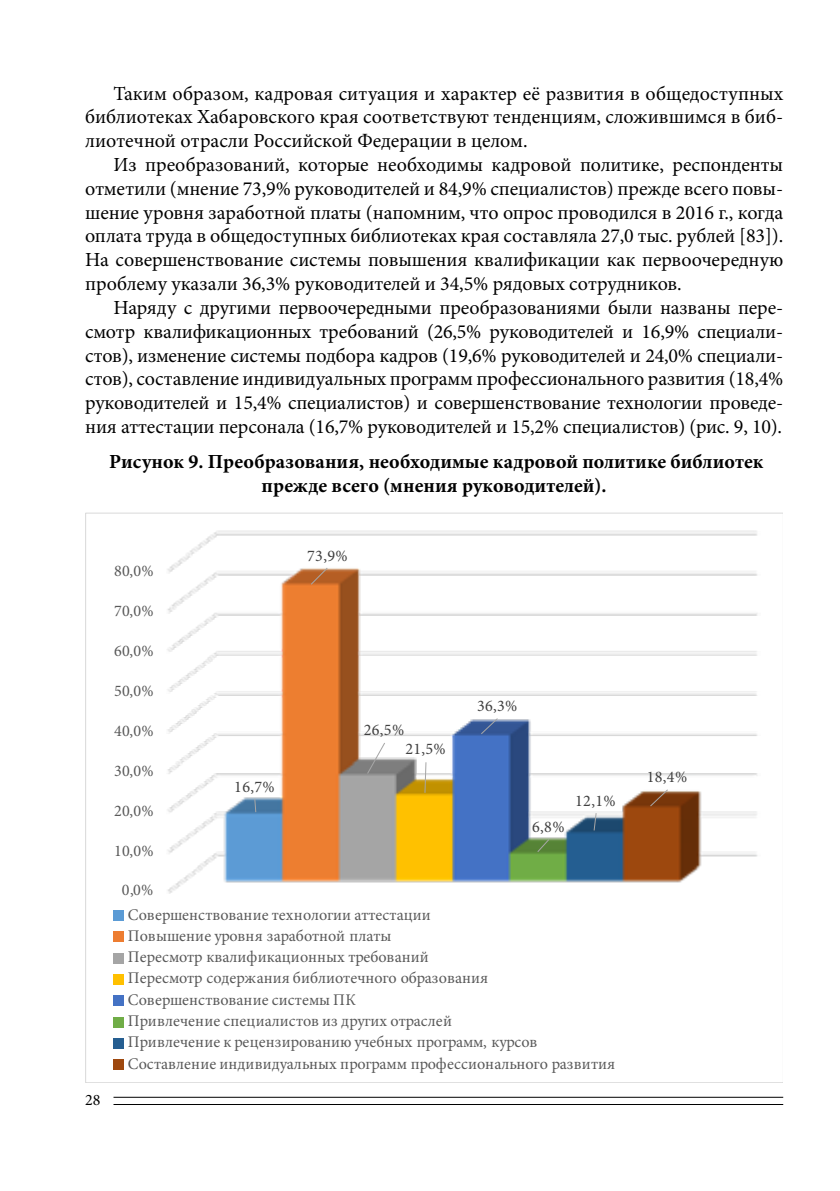
<style>
.page{position:relative;width:840px;height:1191px;background:#fff}
.page>*{position:absolute;margin:0;border:0;box-sizing:border-box;transform-origin:0 0}
.t1{font:20px/23.8px "Minion Pro";letter-spacing:-.005em;color:#000;text-align:justify}
.t2{font:700 20px/24px "Minion Pro";color:#000;text-align:center}
.t3{font:16.2px/21.2px "Minion Pro";letter-spacing:.005em;color:#595959}
.t4{font:16.2px "Minion Pro";letter-spacing:.02em;color:#404040}
.t5{font:16px "Minion Pro";color:#000}
</style>
<div class="page">
<hr style="left:113px;top:1104px;width:669px;height:1px;background:#000">
<hr style="left:113px;top:1096px;width:669px;height:1px;background:#000">
<img style="left:167px;top:530px;width:591px;height:363px">
<svg style="left:253px;top:798px;width:4px;height:15px"></svg>
<svg style="left:309px;top:566px;width:19px;height:20px"></svg>
<svg style="left:366px;top:741px;width:20px;height:34px"></svg>
<svg style="left:423px;top:761px;width:4px;height:33px"></svg>
<svg style="left:479px;top:717px;width:19px;height:18px"></svg>
<svg style="left:536px;top:838px;width:14px;height:15px"></svg>
<svg style="left:592px;top:812px;width:5px;height:19px"></svg>
<svg style="left:648px;top:788px;width:20px;height:19px"></svg>
<div style="left:113px;top:910px;width:10px;height:10px;background:#5b9bd5"></div>
<div style="left:113px;top:931px;width:10px;height:10px;background:#ed7d31"></div>
<div style="left:113px;top:953px;width:10px;height:10px;background:#a5a5a5"></div>
<div style="left:113px;top:974px;width:10px;height:10px;background:#ffc000"></div>
<div style="left:113px;top:995px;width:10px;height:11px;background:#4472c4"></div>
<div style="left:113px;top:1017px;width:10px;height:10px;background:#70ad47"></div>
<div style="left:113px;top:1038px;width:10px;height:10px;background:#255e91"></div>
<div style="left:113px;top:1059px;width:10px;height:11px;background:#9e480e"></div>
<p class="t1" style="left:85px;top:81px;width:699px;text-indent:28px">Таким образом, кадровая ситуация и характер её развития в общедоступных библиотеках Хабаровского края соответствуют тенденциям, сложившимся в биб&shy;лиотечной отрасли Российской Федерации в целом.</p>
<p class="t1" style="left:85px;top:153px;width:699px;text-indent:28px">Из преобразований, которые необходимы кадровой политике, респонденты отметили (мнение 73,9% руководителей и 84,9% специалистов) прежде всего повы&shy;шение уровня заработной платы (напомним, что опрос проводился в 2016 г., когда оплата труда в общедоступных библиотеках края составляла 27,0 тыс. рублей [83]).<br>На совершенствование системы повышения квалификации как первоочередную проблему указали 36,3% руководителей и 34,5% рядовых сотрудников.</p>
<p class="t1" style="left:85px;top:296px;width:699px;text-indent:28px">Наряду с другими первоочередными преобразованиями были названы пере&shy;смотр квалификационных требований (26,5% руководителей и 16,9% специали&shy;стов), изменение системы подбора кадров (19,6% руководителей и 24,0% специали&shy;стов), составление индивидуальных программ профессионального развития (18,4% руководителей и 15,4% специалистов) и совершенствование технологии проведе&shy;ния аттестации персонала (16,7% руководителей и 15,2% специалистов) (рис. 9, 10).</p>
<p class="t2" style="left:109px;top:449px;width:655px">Рисунок 9. Преобразования, необходимые кадровой политике библиотек прежде всего (мнения руководителей).</p>
<p class="t5" style="left:85px;top:1089px;width:17px">28</p>
<p class="t3" style="left:114px;top:560px;width:41px">80,0%</p>
<p class="t3" style="left:114px;top:600px;width:41px">70,0%</p>
<p class="t3" style="left:114px;top:640px;width:41px">60,0%</p>
<p class="t3" style="left:114px;top:680px;width:41px">50,0%</p>
<p class="t3" style="left:114px;top:720px;width:41px">40,0%</p>
<p class="t3" style="left:114px;top:760px;width:41px">30,0%</p>
<p class="t3" style="left:114px;top:800px;width:41px">20,0%</p>
<p class="t3" style="left:114px;top:840px;width:41px">10,0%</p>
<p class="t3" style="left:122px;top:879px;width:33px">0,0%</p>
<p class="t4" style="left:307px;top:545px;width:42px">73,9%</p>
<p class="t4" style="left:234px;top:775px;width:42px">16,7%</p>
<p class="t4" style="left:363px;top:719px;width:42px">26,5%</p>
<p class="t4" style="left:405px;top:738px;width:42px">21,5%</p>
<p class="t4" style="left:476px;top:694px;width:42px">36,3%</p>
<p class="t4" style="left:532px;top:816px;width:34px">6,8%</p>
<p class="t4" style="left:575px;top:790px;width:42px">12,1%</p>
<p class="t3" style="left:128px;top:904px;width:488px">Совершенствование технологии аттестации<br>Повышение уровня заработной платы<br>Пересмотр квалификационных требований<br>Пересмотр содержания библиотечного образования Совершенствование системы ПК<br>Привлечение специалистов из других отраслей<br>Привлечение к рецензированию учебных программ, курсов Составление индивидуальных программ профессионального развития</p>
<p class="t4" style="left:646px;top:766px;width:42px">18,4%</p>
</div>
